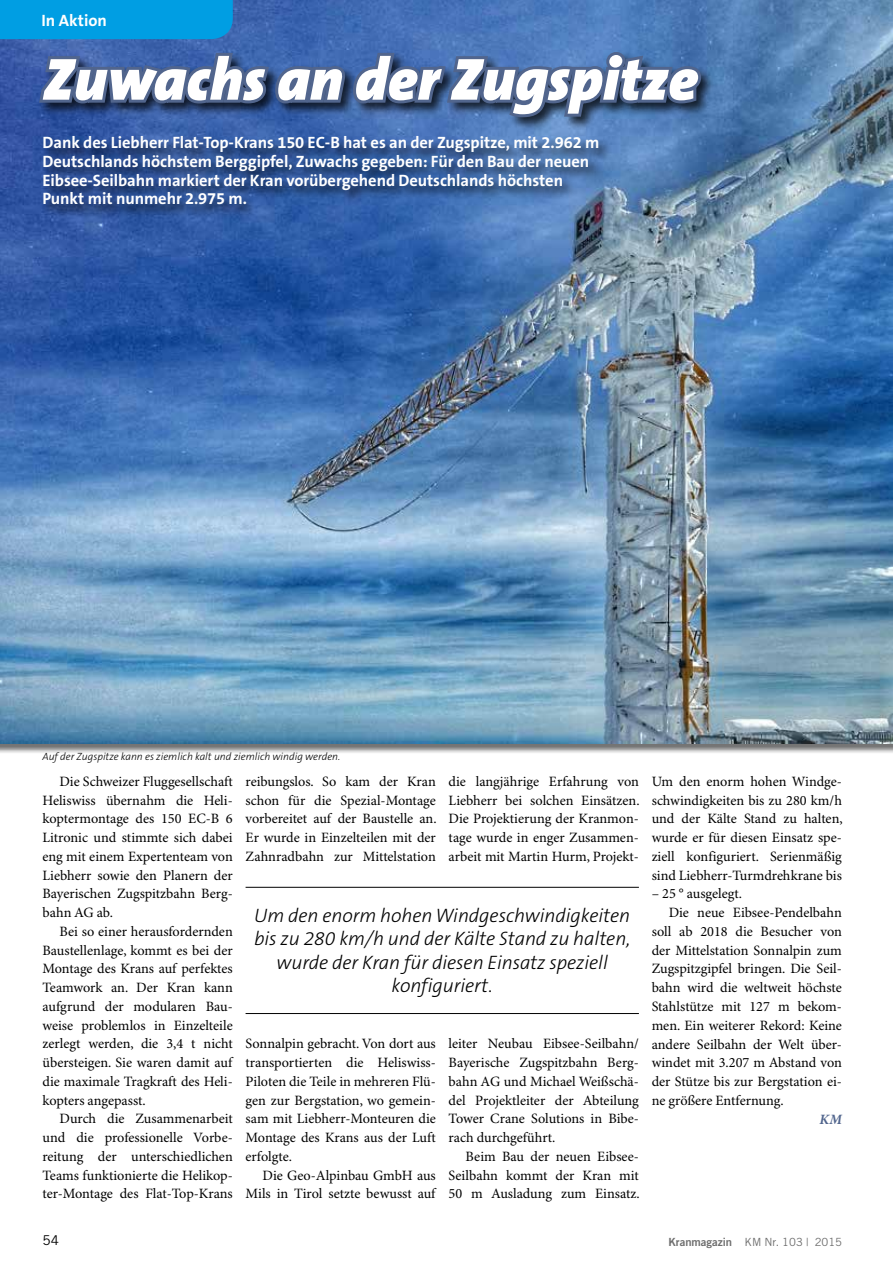
<style>
.page{position:relative;width:893px;height:1263px;background:#fff}
.page>*{position:absolute;margin:0;border:0;box-sizing:border-box;transform-origin:0 0}
.t1{font:italic 900 60px "The Sans B9";color:#fff}
.t2{font:italic 300 19.5px/23.4px "The Sans B3";letter-spacing:-.005em;color:#000;text-align:center}
.t3{font:700 16.5px/18.8px "The Sans B7";letter-spacing:-.005em;color:#fff}
.t4{font:14.25px/18.8px "Minion Pro";color:#000;text-align:justify}
.t5{font:italic 700 14.25px "Minion Pro";color:#51658d}
.t6{font:13.5px "Trade Gothic";color:#000}
.t7{font:11.25px "Trade Gothic";color:#6e6e6e}
.t8{font:italic 300 10.5px "The Sans B3";color:#000}
.s1{font-family:"Trade Gothic Bold Two"}
</style>
<div class="page">
<img style="left:0;top:0;width:893px;height:744px">
<div style="left:0;top:0;width:233px;height:39px;background:#009ee3"></div>
<img style="left:35px;top:49px;width:669px;height:386px">
<hr style="left:246px;top:887px;width:393px;height:1px;background:#000">
<hr style="left:246px;top:1013px;width:393px;height:1px;background:#000">
<p class="t3" style="left:41px;top:11px;width:67px">In Aktion</p>
<h1 class="t1" style="left:43px;top:47px;width:657px">Zuwachs an der Zugspitze</h1>
<p class="t3" style="left:43px;top:134px;width:558px">Dank des Liebherr Flat-Top-Krans 150 EC-B hat es an der Zugspitze, mit 2.962 m Deutschlands höchstem Berggipfel, Zuwachs gegeben: Für den Bau der neuen Eibsee-Seilbahn markiert der Kran vorübergehend Deutschlands höchsten Punkt mit nunmehr 2.975 m.</p>
<p class="t8" style="left:43px;top:751px;width:299px">Auf der Zugspitze kann es ziemlich kalt und ziemlich windig werden.</p>
<p class="t4" style="left:43px;top:772px;width:192px;text-indent:17px">Die Schweizer Fluggesellschaft Heliswiss übernahm die Heli&shy;koptermontage des 150 EC-B 6<br>Litronic und stimmte sich dabei eng mit einem Expertenteam von Liebherr sowie den Planern der Bayerischen Zugspitzbahn Berg&shy;bahn AG ab.</p>
<p class="t4" style="left:43px;top:922px;width:192px;text-indent:17px">Bei so einer herausfordernden Baustellenlage, kommt es bei der Montage des Krans auf perfektes Teamwork an. Der Kran kann aufgrund der modularen Bau&shy;weise problemlos in Einzelteile zerlegt werden, die 3,4 t nicht übersteigen. Sie waren damit auf die maximale Tragkraft des Heli&shy;kopters angepasst.</p>
<p class="t4" style="left:43px;top:1110px;width:192px;text-indent:17px">Durch die Zusammenarbeit und die professionelle Vorbe&shy;reitung der unterschiedlichen Teams funktionierte die Helikop&shy;ter-Montage des Flat-Top-Krans</p>
<p class="t4" style="left:246px;top:772px;width:193px">reibungslos. So kam der Kran schon für die Spezial-Montage vorbereitet auf der Baustelle an.<br>Er wurde in Einzelteilen mit der Zahnradbahn zur Mittelstation</p>
<p class="t4" style="left:449px;top:772px;width:193px">die langjährige Erfahrung von Liebherr bei solchen Einsätzen.<br>Die Projektierung der Kranmon&shy;tage wurde in enger Zusammen&shy;arbeit mit Martin Hurm, Projekt-</p>
<h2 class="t2" style="left:254px;top:904px;width:378px">Um den enorm hohen Windgeschwindigkeiten bis zu 280 km/h und der Kälte Stand zu halten, wurde der Kran für diesen Einsatz speziell konfiguriert.</h2>
<p class="t4" style="left:246px;top:1035px;width:192px">Sonnalpin gebracht. Von dort aus transportierten die Heliswiss-Piloten die Teile in mehreren Flü&shy;gen zur Bergstation, wo gemein&shy;sam mit Liebherr-Monteuren die Montage des Krans aus der Luft erfolgte.</p>
<p class="t4" style="left:246px;top:1166px;width:192px;text-align:right">Die Geo-Alpinbau GmbH aus<br>Mils in Tirol setzte bewusst auf</p>
<p class="t4" style="left:449px;top:1035px;width:192px">leiter Neubau Eibsee-Seilbahn/ Bayerische Zugspitzbahn Berg&shy;bahn AG und Michael Weißschä&shy;del Projektleiter der Abteilung Tower Crane Solutions in Bibe&shy;rach durchgeführt.</p>
<p class="t4" style="left:449px;top:1147px;width:193px;text-indent:17px">Beim Bau der neuen Eibsee-Seilbahn kommt der Kran mit 50 m Ausladung zum Einsatz.</p>
<p class="t4" style="left:652px;top:772px;width:193px">Um den enorm hohen Windge&shy;schwindigkeiten bis zu 280 km/h und der Kälte Stand zu halten, wurde er für diesen Einsatz spe&shy;ziell konfiguriert. Serienmäßig sind Liebherr-Turmdrehkrane bis</p>
<p class="t4" style="left:652px;top:885px;width:92px">– 25 ° ausgelegt.</p>
<p class="t4" style="left:669px;top:904px;width:175px">Die neue Eibsee-Pendelbahn</p>
<p class="t4" style="left:652px;top:923px;width:192px">soll ab 2018 die Besucher von</p>
<p class="t4" style="left:652px;top:941px;width:192px">der Mittelstation Sonnalpin zum</p>
<p class="t4" style="left:652px;top:960px;width:192px">Zugspitzgipfel bringen. Die Seil-</p>
<p class="t4" style="left:652px;top:979px;width:192px">bahn wird die weltweit höchste</p>
<p class="t4" style="left:652px;top:998px;width:192px">Stahlstütze mit 127 m bekom-</p>
<p class="t4" style="left:652px;top:1016px;width:192px">men. Ein weiterer Rekord: Keine</p>
<p class="t4" style="left:652px;top:1035px;width:192px">andere Seilbahn der Welt über-</p>
<p class="t4" style="left:652px;top:1054px;width:192px">windet mit 3.207 m Abstand von</p>
<p class="t4" style="left:652px;top:1073px;width:192px">der Stütze bis zur Bergstation ei-</p>
<p class="t4" style="left:652px;top:1091px;width:134px">ne größere Entfernung.</p>
<p class="t5" style="left:820px;top:1110px;width:24px">KM</p>
<p class="t6" style="left:43px;top:1232px;width:18px">54</p>
<p class="t7" style="left:668px;top:1235px;width:175px"><span class="s1">Kranmagazin</span> KM Nr. 103 | 2015</p>
</div>
